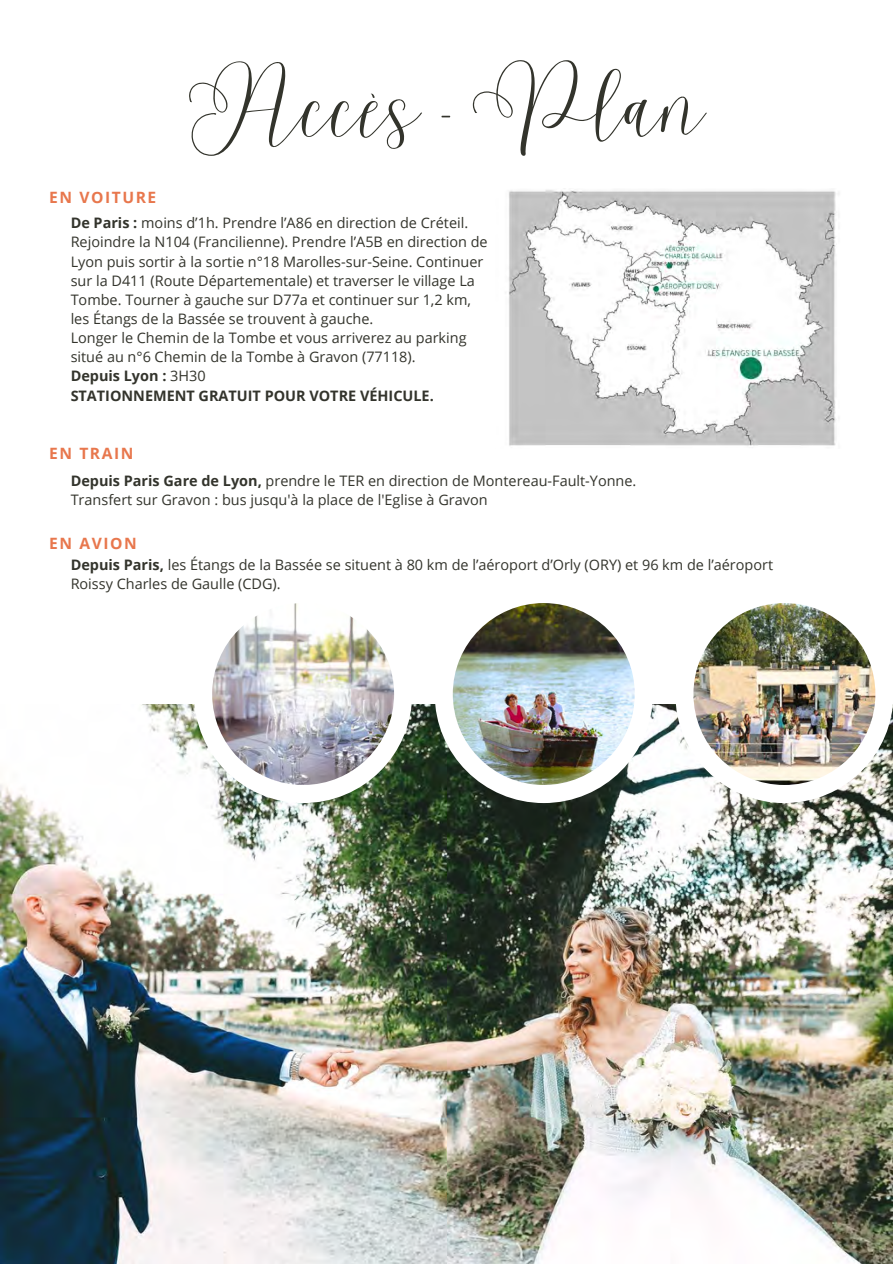
<style>
.page{position:relative;width:893px;height:1264px;background:#fff}
.page>*{position:absolute;margin:0;border:0;box-sizing:border-box;transform-origin:0 0}
.t1{font:73.05px "Malibu";color:#33342c}
.t2{font:700 15.6px "Open Sans";letter-spacing:.1em;color:#e8774d}
.t3{font:14.4px/19.2px "Open Sans";color:#33342c}
.t4{font:700 14.4px "Open Sans";color:#33342c}
.s1{font-weight:700}
.s2{font-weight:400}
</style>
<div class="page">
<img style="left:0;top:704px;width:892px;height:559px">
<div style="left:194px;top:585px;width:218px;height:218px;background:#fff;border-radius:50%"></div>
<div style="left:434px;top:585px;width:218px;height:218px;background:#fff;border-radius:50%"></div>
<div style="left:675px;top:585px;width:217px;height:218px;background:#fff;border-radius:50%"></div>
<img style="left:508px;top:190px;width:331px;height:256px">
<img style="left:212px;top:603px;width:182px;height:182px;border-radius:50%">
<img style="left:453px;top:603px;width:181px;height:182px;border-radius:50%">
<img style="left:693px;top:603px;width:182px;height:182px;border-radius:50%">
<p class="t1" style="left:188px;top:62px;width:518px">Accès - Plan</p>
<p class="t2" style="left:49px;top:186px;width:108px">EN VOITURE</p>
<p class="t3" style="left:71px;top:213px;width:418px"><span class="s1">De Paris :</span> moins d’1h. Prendre l’A86 en direction de Créteil.<br>Rejoindre la N104 (Francilienne). Prendre l’A5B en direction de Lyon puis sortir à la sortie n°18 Marolles-sur-Seine. Continuer sur la D411 (Route Départementale) et traverser le village La Tombe. Tourner à gauche sur D77a et continuer sur 1,2 km, les Étangs de la Bassée se trouvent à gauche.</p>
<p class="t3" style="left:71px;top:328px;width:397px">Longer le Chemin de la Tombe et vous arriverez au parking situé au n°6 Chemin de la Tombe à Gravon (77118).</p>
<p class="t4" style="left:71px;top:366px;width:136px">Depuis Lyon : <span class="s2">3H30</span></p>
<p class="t4" style="left:71px;top:385px;width:364px">STATIONNEMENT GRATUIT POUR VOTRE VÉHICULE.</p>
<p class="t2" style="left:49px;top:442px;width:86px">EN TRAIN</p>
<p class="t3" style="left:71px;top:471px;width:567px"><span class="s1">Depuis Paris Gare de Lyon,</span> prendre le TER en direction de Montereau-Fault-Yonne.</p>
<p class="t3" style="left:71px;top:490px;width:418px">Transfert sur Gravon : bus jusqu'à la place de l'Eglise à Gravon</p>
<p class="t2" style="left:49px;top:532px;width:89px">EN AVION</p>
<p class="t3" style="left:71px;top:554px;width:704px"><span class="s1">Depuis Paris,</span> les Étangs de la Bassée se situent à 80 km de l’aéroport d’Orly (ORY) et 96 km de l’aéroport<br>Roissy Charles de Gaulle (CDG).</p>
</div>
